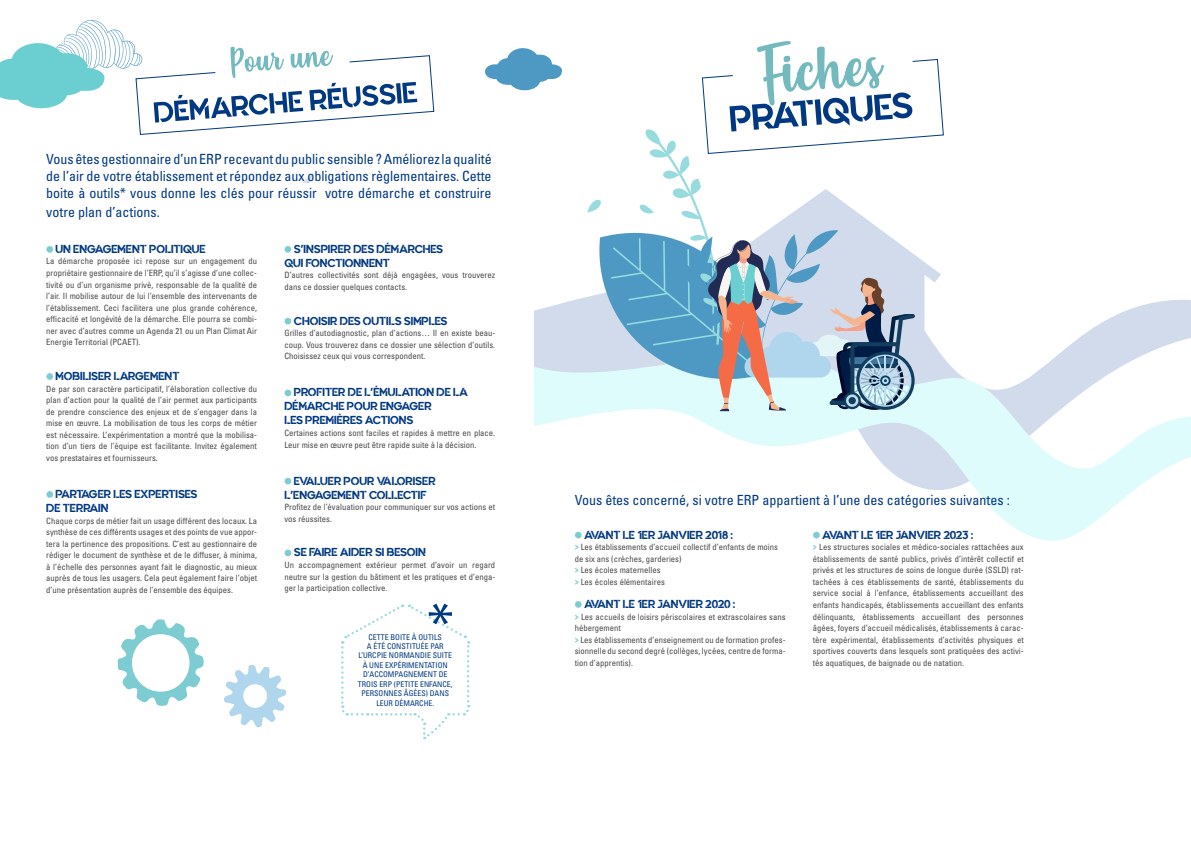
<style>
.page{position:relative;width:1191px;height:856px;background:#fff}
.page>*{position:absolute;margin:0;border:0;box-sizing:border-box;transform-origin:0 0}
.t1{font:condensed 14px/16.8px "Univers LT Std";color:#003882;text-align:justify}
.t2{font:11.55px/14px "Quantify";color:#003882}
.t3{font:condensed 8.66px/11.5px "Univers LT Std";color:#4b4b4d;text-align:justify}
.t4{font:condensed 7.88px/9.5px "Univers LT Std";color:#003882;text-align:center}
.s1{font-family:"Rubik";font-weight:700;font-stretch:normal;font-size:7.88px;color:#7dccd1}
</style>
<div class="page">
<svg style="left:286px;top:297px;width:905px;height:260px"></svg>
<svg style="left:587px;top:41px;width:365px;height:370px"></svg>
<div style="left:0;top:184px;width:533px;height:369px;background:#fff"></div>
<svg style="left:46px;top:246px;width:7px;height:7px"></svg>
<svg style="left:46px;top:373px;width:7px;height:7px"></svg>
<svg style="left:46px;top:491px;width:7px;height:7px"></svg>
<svg style="left:284px;top:246px;width:7px;height:7px"></svg>
<svg style="left:284px;top:317px;width:7px;height:8px"></svg>
<svg style="left:284px;top:389px;width:7px;height:7px"></svg>
<svg style="left:284px;top:477px;width:7px;height:8px"></svg>
<svg style="left:284px;top:549px;width:7px;height:7px"></svg>
<svg style="left:224px;top:665px;width:62px;height:62px"></svg>
<svg style="left:117px;top:619px;width:87px;height:87px"></svg>
<svg style="left:0;top:19px;width:434px;height:116px"></svg>
<svg style="left:341px;top:603px;width:130px;height:136px"></svg>
<svg style="left:485px;top:48px;width:77px;height:43px"></svg>
<svg style="left:574px;top:531px;width:8px;height:7px"></svg>
<svg style="left:574px;top:601px;width:8px;height:7px"></svg>
<svg style="left:813px;top:531px;width:7px;height:7px"></svg>
<p class="t1" style="left:46px;top:150px;width:447px">Vous êtes gestionnaire d’un ERP recevant du public sensible ? Améliorez la qualité de l’air de votre établissement et répondez aux obligations règlementaires. Cette boite à outils* vous donne les clés pour réussir votre démarche et construire</p>
<h1 class="t1" style="left:46px;top:203px;width:115px">votre plan d’actions.</h1>
<h2 class="t2" style="left:56px;top:242px;width:152px">UN ENGAGEMENT POLITIQUE</h2>
<p class="t3" style="left:46px;top:255px;width:212px">La démarche proposée ici repose sur un engagement du propriétaire gestionnaire de l’ERP, qu’il s’agisse d’une collec&shy;tivité ou d’un organisme privé, responsable de la qualité de l’air. Il mobilise autour de lui l’ensemble des intervenants de l’établissement. Ceci facilitera une plus grande cohérence, efficacité et longévité de la démarche. Elle pourra se combi&shy;ner avec d’autres comme un Agenda 21 ou un Plan Climat Air Energie Territorial (PCAET).</p>
<h2 class="t2" style="left:56px;top:369px;width:125px">MOBILISER LARGEMENT</h2>
<p class="t3" style="left:46px;top:382px;width:212px">De par son caractère participatif, l’élaboration collective du plan d’action pour la qualité de l’air permet aux participants de prendre conscience des enjeux et de s’engager dans la mise en œuvre. La mobilisation de tous les corps de métier est nécessaire. L’expérimentation a montré que la mobilisa&shy;tion d’un tiers de l’équipe est facilitante. Invitez également vos prestataires et fournisseurs.</p>
<h2 class="t2" style="left:46px;top:487px;width:153px;text-indent:9px">PARTAGER LES EXPERTISES<br>DE TERRAIN</h2>
<p class="t3" style="left:46px;top:514px;width:212px">Chaque corps de métier fait un usage différent des locaux. La synthèse de ces différents usages et des points de vue appor&shy;tera la pertinence des propositions. C’est au gestionnaire de rédiger le document de synthèse et de le diffuser, à minima, à l’échelle des personnes ayant fait le diagnostic, au mieux auprès de tous les usagers. Cela peut également faire l’objet d’une présentation auprès de l’ensemble des équipes.</p>
<h2 class="t2" style="left:284px;top:242px;width:160px;text-indent:9px">S’INSPIRER DES DÉMARCHES<br>QUI FONCTIONNENT</h2>
<p class="t3" style="left:284px;top:269px;width:212px">D’autres collectivités sont déjà engagées, vous trouverez dans ce dossier quelques contacts.</p>
<h2 class="t2" style="left:294px;top:314px;width:155px">CHOISIR DES OUTILS SIMPLES</h2>
<p class="t3" style="left:284px;top:327px;width:212px">Grilles d’autodiagnostic, plan d’actions… Il en existe beau&shy;coup. Vous trouverez dans ce dossier une sélection d’outils.<br>Choisissez ceux qui vous correspondent.</p>
<h2 class="t2" style="left:284px;top:385px;width:185px;text-indent:9px">PROFITER DE L’ÉMULATION DE LA<br>DÉMARCHE POUR ENGAGER<br>LES PREMIÈRES ACTIONS</h2>
<p class="t3" style="left:284px;top:427px;width:212px">Certaines actions sont faciles et rapides à mettre en place.<br>Leur mise en œuvre peut être rapide suite à la décision.</p>
<h2 class="t2" style="left:284px;top:474px;width:153px;text-indent:9px">EVALUER POUR VALORISER<br>L’ENGAGEMENT COLLECTIF</h2>
<p class="t3" style="left:284px;top:501px;width:212px">Profitez de l’évaluation pour communiquer sur vos actions et vos réussites.</p>
<h2 class="t2" style="left:294px;top:545px;width:133px">SE FAIRE AIDER SI BESOIN</h2>
<p class="t3" style="left:284px;top:559px;width:212px">Un accompagnement extérieur permet d’avoir un regard neutre sur la gestion du bâtiment et les pratiques et d’enga&shy;ger la participation collective.</p>
<p class="t4" style="left:358px;top:632px;width:96px">CETTE BOITE À OUTILS<br>A ÉTÉ CONSTITUÉE PAR<br>L’URCPIE NORMANDIE SUITE<br>À UNE EXPÉRIMENTATION<br>D’ACCOMPAGNEMENT DE<br>TROIS ERP (PETITE ENFANCE,<br>PERSONNES ÂGÉES) DANS<br>LEUR DÉMARCHE.</p>
<h1 class="t1" style="left:575px;top:491px;width:436px">Vous êtes concerné, si votre ERP appartient à l’une des catégories suivantes :</h1>
<h2 class="t2" style="left:584px;top:528px;width:150px">AVANT LE 1ER JANVIER 2018 :</h2>
<p class="t3" style="left:575px;top:541px;width:205px;text-align:left"><span class="s1">&gt;</span> Les établissements d’accueil collectif d’enfants de moins de six ans (crèches, garderies)<br><span class="s1">&gt;</span> Les écoles maternelles<br><span class="s1">&gt;</span> Les écoles élémentaires</p>
<h2 class="t2" style="left:584px;top:597px;width:153px">AVANT LE 1ER JANVIER 2020 :</h2>
<p class="t3" style="left:575px;top:610px;width:212px;text-align:left"><span class="s1">&gt;</span> Les accueils de loisirs périscolaires et extrascolaires sans hébergement<br><span class="s1">&gt;</span> Les établissements d’enseignement ou de formation profes&shy;sionnelle du second degré (collèges, lycées, centre de forma&shy;tion d’apprentis).</p>
<h2 class="t2" style="left:822px;top:528px;width:153px">AVANT LE 1ER JANVIER 2023 :</h2>
<p class="t3" style="left:813px;top:541px;width:212px"><span class="s1">&gt;</span> Les structures sociales et médico-sociales rattachées aux établissements de santé publics, privés d’intérêt collectif et privés et les structures de soins de longue durée (SSLD) rat&shy;tachées à ces établissements de santé, établissements du service social à l’enfance, établissements accueillant des enfants handicapés, établissements accueillant des enfants délinquants, établissements accueillant des personnes âgées, foyers d’accueil médicalisés, établissements à carac&shy;tère expérimental, établissements d’activités physiques et sportives couverts dans lesquels sont pratiquées des activi&shy;tés aquatiques, de baignade ou de natation.</p>
</div>
